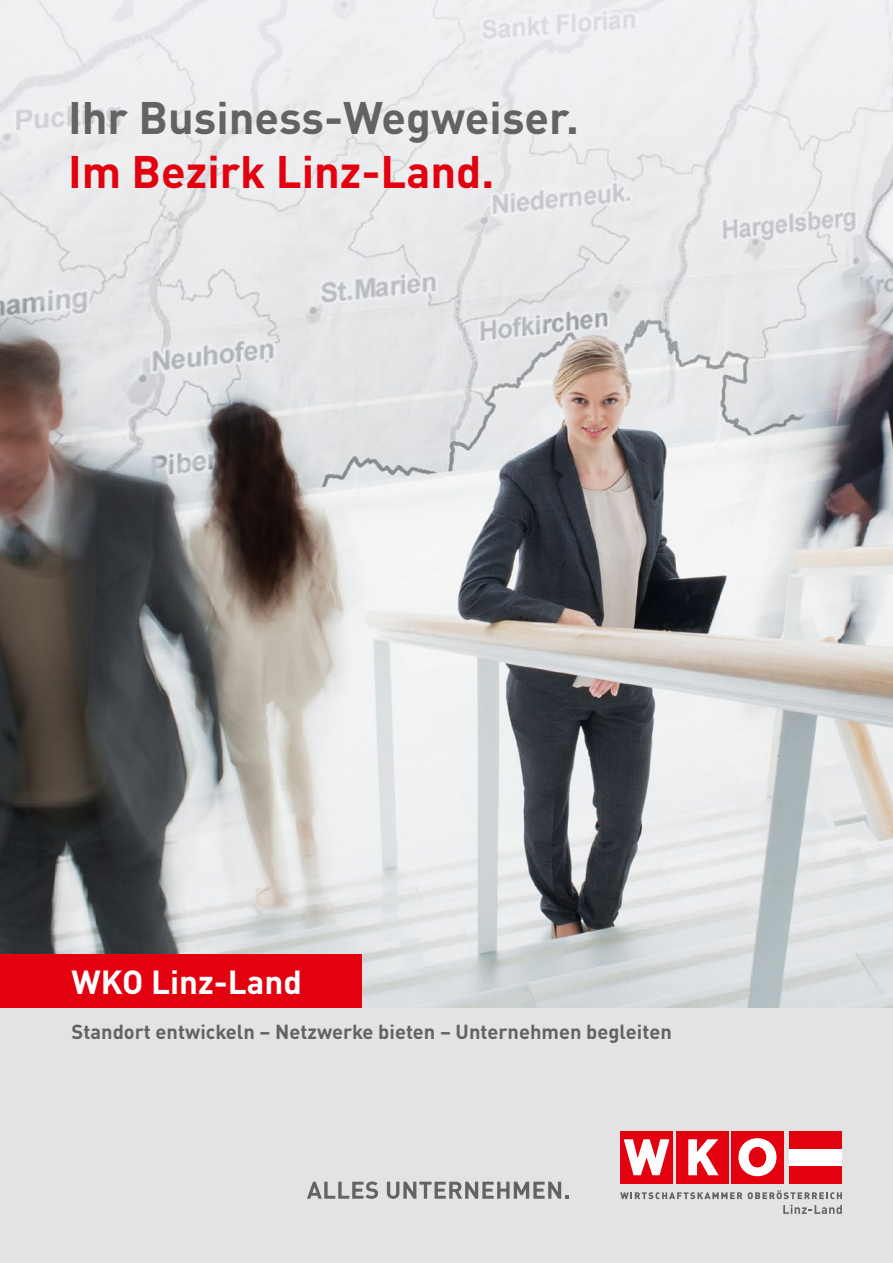
<style>
.page{position:relative;width:893px;height:1263px;background:#fff}
.page>*{position:absolute;margin:0;border:0;box-sizing:border-box;transform-origin:0 0}
.t1{font:700 45px "DIN Pro";color:#636362}
.t2{font:700 45px "DIN Pro";color:#e3000f}
.t3{font:700 33px "DIN Pro";color:#fff}
.t4{font:700 20.1px "DIN Pro";color:#636362}
</style>
<div class="page">
<div style="left:0;top:1008px;width:893px;height:255px;background:#e3e3e3"></div>
<svg style="left:307px;top:1181px;width:71px;height:18px"></svg>
<svg style="left:387px;top:1182px;width:182px;height:17px"></svg>
<img style="left:0;top:0;width:893px;height:1008px">
<div style="left:0;top:955px;width:361px;height:53px;background:#e3000f"></div>
<div style="left:789px;top:1149px;width:53px;height:17px;background:#fff"></div>
<div style="left:731px;top:1131px;width:53px;height:53px;background:#e3000f"></div>
<div style="left:676px;top:1131px;width:52px;height:53px;background:#e3000f"></div>
<svg style="left:688px;top:1139px;width:31px;height:36px"></svg>
<div style="left:620px;top:1131px;width:53px;height:53px;background:#e3000f"></div>
<svg style="left:624px;top:1139px;width:45px;height:36px"></svg>
<div style="left:789px;top:1131px;width:53px;height:18px;background:#e3000f"></div>
<div style="left:789px;top:1166px;width:53px;height:18px;background:#e3000f"></div>
<svg style="left:738px;top:1138px;width:38px;height:38px"></svg>
<div style="left:749px;top:1147px;width:17px;height:20px;background:#e3000f;border-radius:50%"></div>
<div style="left:749px;top:1147px;width:17px;height:20px;border:1px solid #e3000f;border-radius:50%"></div>
<svg style="left:620px;top:1192px;width:122px;height:7px"></svg>
<svg style="left:748px;top:1190px;width:94px;height:24px"></svg>
<h1 class="t1" style="left:68px;top:80px;width:512px">Ihr Business-Wegweiser.</h1>
<h1 class="t2" style="left:68px;top:134px;width:428px">Im Bezirk Linz-Land.</h1>
<h2 class="t3" style="left:72px;top:954px;width:232px">WKO Linz-Land</h2>
<p class="t4" style="left:72px;top:1015px;width:602px">Standort entwickeln – Netzwerke bieten – Unternehmen begleiten</p>
</div>
